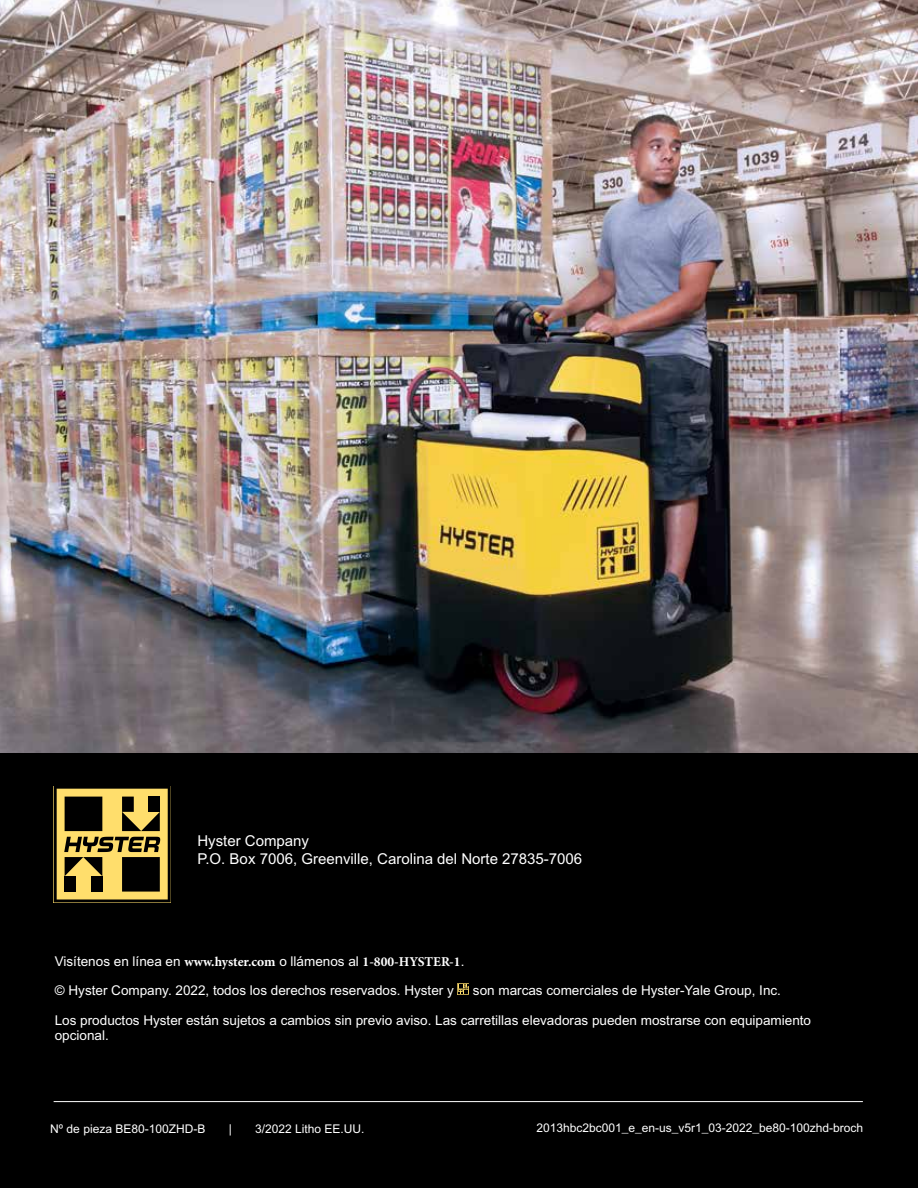
<style>
.page{position:relative;width:918px;height:1188px;background:#fff}
.page>*{position:absolute;margin:0;border:0;box-sizing:border-box;transform-origin:0 0}
.t1{font:15px/18px "Arial MT Std";color:#fff}
.t2{font:13.5px/28.5px "Arial MT Std";color:#fff}
.t3{font:12px "Arial MT Std";color:#fff}
.s1{font-family:"Minion Pro";font-weight:700}
</style>
<div class="page">
<div style="left:0;top:752px;width:918px;height:436px;background:#000"></div>
<hr style="left:54px;top:1101px;width:809px;height:1px;background:#fff">
<svg style="left:458px;top:983px;width:11px;height:12px"></svg>
<svg style="left:56px;top:786px;width:115px;height:116px"></svg>
<div style="left:65px;top:797px;width:37px;height:34px;background:#000"></div>
<img style="left:0;top:0;width:918px;height:752px">
<p class="t1" style="left:197px;top:832px;width:386px">Hyster Company<br>P.O. Box 7006, Greenville, Carolina del Norte 27835-7006</p>
<p class="t2" style="left:55px;top:947px;width:411px">Visítenos en línea en <span class="s1">www.hyster.com</span> o llámenos al <span class="s1">1-800-HYSTER-1</span>. © Hyster Company. 2022, todos los derechos reservados. Hyster y</p>
<p class="t2" style="left:473px;top:975px;width:310px">son marcas comerciales de Hyster-Yale Group, Inc.</p>
<p class="t2" style="left:55px;top:1012px;width:758px;line-height:15px">Los productos Hyster están sujetos a cambios sin previo aviso. Las carretillas elevadoras pueden mostrarse con equipamiento opcional.</p>
<p class="t3" style="left:50px;top:1122px;width:157px">Nº de pieza BE80-100ZHD-B</p>
<p class="t3" style="left:229px;top:1122px;width:5px">|</p>
<p class="t3" style="left:255px;top:1122px;width:111px">3/2022 Litho EE.UU.</p>
<p class="t3" style="left:536px;top:1121px;width:328px">2013hbc2bc001_e_en-us_v5r1_03-2022_be80-100zhd-broch</p>
</div>
